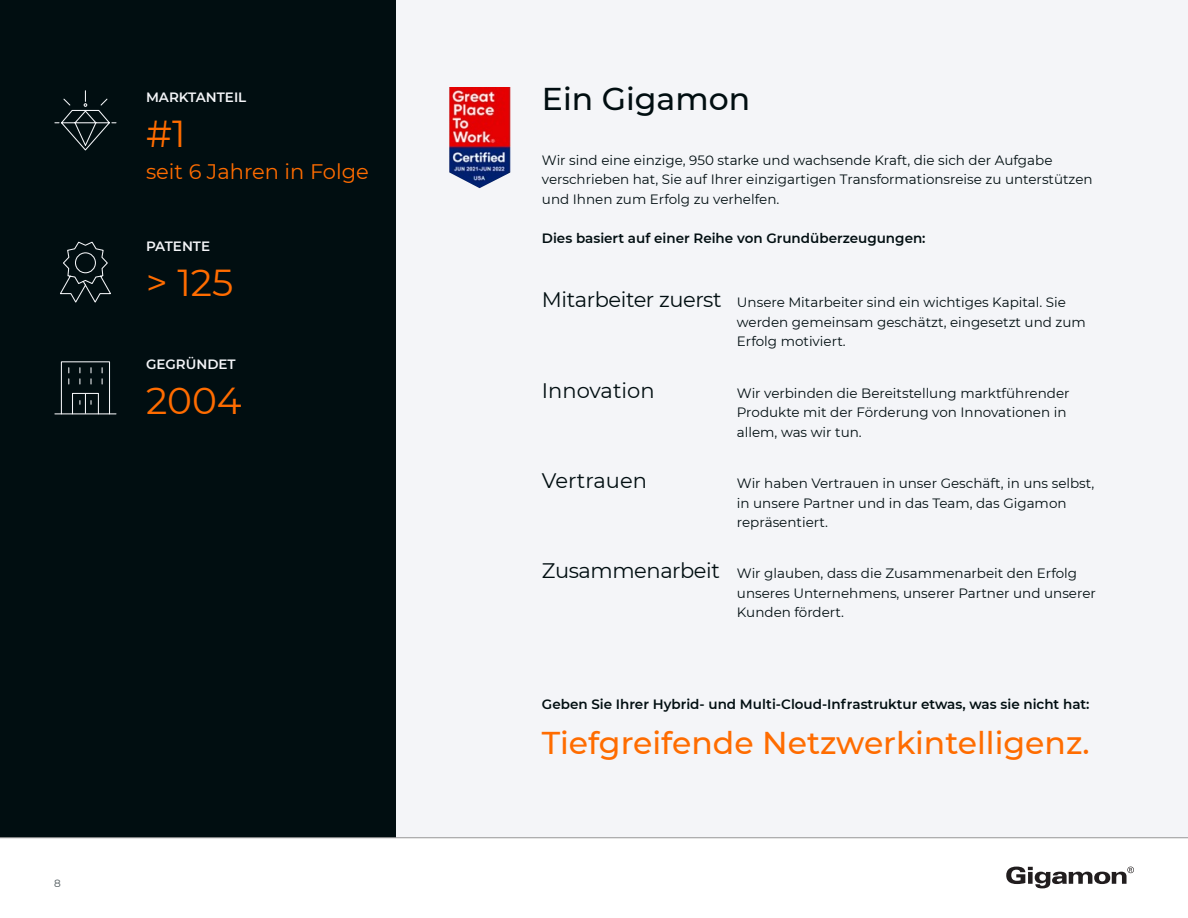
<style>
.page{position:relative;width:1188px;height:918px;background:#fff}
.page>*{position:absolute;margin:0;border:0;box-sizing:border-box;transform-origin:0 0}
.t1{font:37.5px "Montserrat";color:#ff6c00}
.t2{font:500 31.5px "Montserrat";color:#ff6c00}
.t3{font:500 31.5px "Montserrat";color:#010e11}
.t4{font:21px "Montserrat";color:#010e11}
.t5{font:21px "Montserrat";color:#ff6c00}
.t6{font:13.5px/19.5px "Montserrat";color:#010e11}
.t7{font:600 13.5px "Montserrat";color:#010e11}
.t8{font:600 13.5px "Montserrat";color:#f4f5f8}
.t9{font:10.5px "Montserrat";color:#4a5457}
.s1{font-size:21px}
</style>
<div class="page">
<div style="left:395px;top:0;width:793px;height:918px;background:#f4f5f8"></div>
<div style="left:0;top:0;width:395px;height:918px;background:#010e11"></div>
<div style="left:0;top:838px;width:1188px;height:80px;background:#fff"></div>
<svg style="left:1006px;top:867px;width:128px;height:21px"></svg>
<svg style="left:60px;top:241px;width:51px;height:62px"></svg>
<svg style="left:54px;top:90px;width:63px;height:61px"></svg>
<svg style="left:60px;top:361px;width:51px;height:54px"></svg>
<hr style="left:55px;top:413px;width:61px;height:1px;background:#f4f5f8">
<img style="left:449px;top:87px;width:62px;height:101px">
<p class="t8" style="left:146px;top:87px;width:102px">MARKTANTEIL</p>
<p class="t1" style="left:146px;top:107px;width:41px">#1</p>
<p class="t5" style="left:146px;top:157px;width:224px">seit 6 Jahren in Folge</p>
<p class="t8" style="left:146px;top:237px;width:66px">PATENTE</p>
<p class="t1" style="left:146px;top:257px;width:89px">&gt; 125</p>
<p class="t8" style="left:146px;top:355px;width:91px">GEGRÜNDET</p>
<p class="t1" style="left:146px;top:375px;width:97px">2004</p>
<p class="t9" style="left:54px;top:876px;width:8px">8</p>
<p class="t3" style="left:542px;top:77px;width:210px">Ein Gigamon</p>
<p class="t6" style="left:542px;top:150px;width:552px">Wir sind eine einzige, 950 starke und wachsende Kraft, die sich der Aufgabe verschrieben hat, Sie auf Ihrer einzigartigen Transformationsreise zu unterstützen und Ihnen zum Erfolg zu verhelfen.</p>
<p class="t7" style="left:542px;top:229px;width:385px">Dies basiert auf einer Reihe von Grundüberzeugungen:</p>
<p class="t6" style="left:737px;top:292px;width:350px;text-indent:-195px"><span class="s1">Mitarbeiter zuerst</span> Unsere Mitarbeiter sind ein wichtiges Kapital. Sie werden gemeinsam geschätzt, eingesetzt und zum<br>Erfolg motiviert.</p>
<p class="t4" style="left:542px;top:376px;width:114px">Innovation</p>
<p class="t6" style="left:737px;top:383px;width:334px">Wir verbinden die Bereitstellung marktführender<br>Produkte mit der Förderung von Innovationen in allem, was wir tun.</p>
<p class="t4" style="left:542px;top:466px;width:107px">Vertrauen</p>
<p class="t6" style="left:737px;top:473px;width:359px">Wir haben Vertrauen in unser Geschäft, in uns selbst, in unsere Partner und in das Team, das Gigamon repräsentiert.</p>
<p class="t6" style="left:737px;top:563px;width:361px;text-indent:-195px"><span class="s1">Zusammenarbeit</span> Wir glauben, dass die Zusammenarbeit den Erfolg unseres Unternehmens, unserer Partner und unserer<br>Kunden fördert.</p>
<p class="t7" style="left:542px;top:695px;width:549px">Geben Sie Ihrer Hybrid- und Multi-Cloud-Infrastruktur etwas, was sie nicht hat:</p>
<p class="t2" style="left:542px;top:720px;width:549px">Tiefgreifende Netzwerkintelligenz.</p>
</div>
